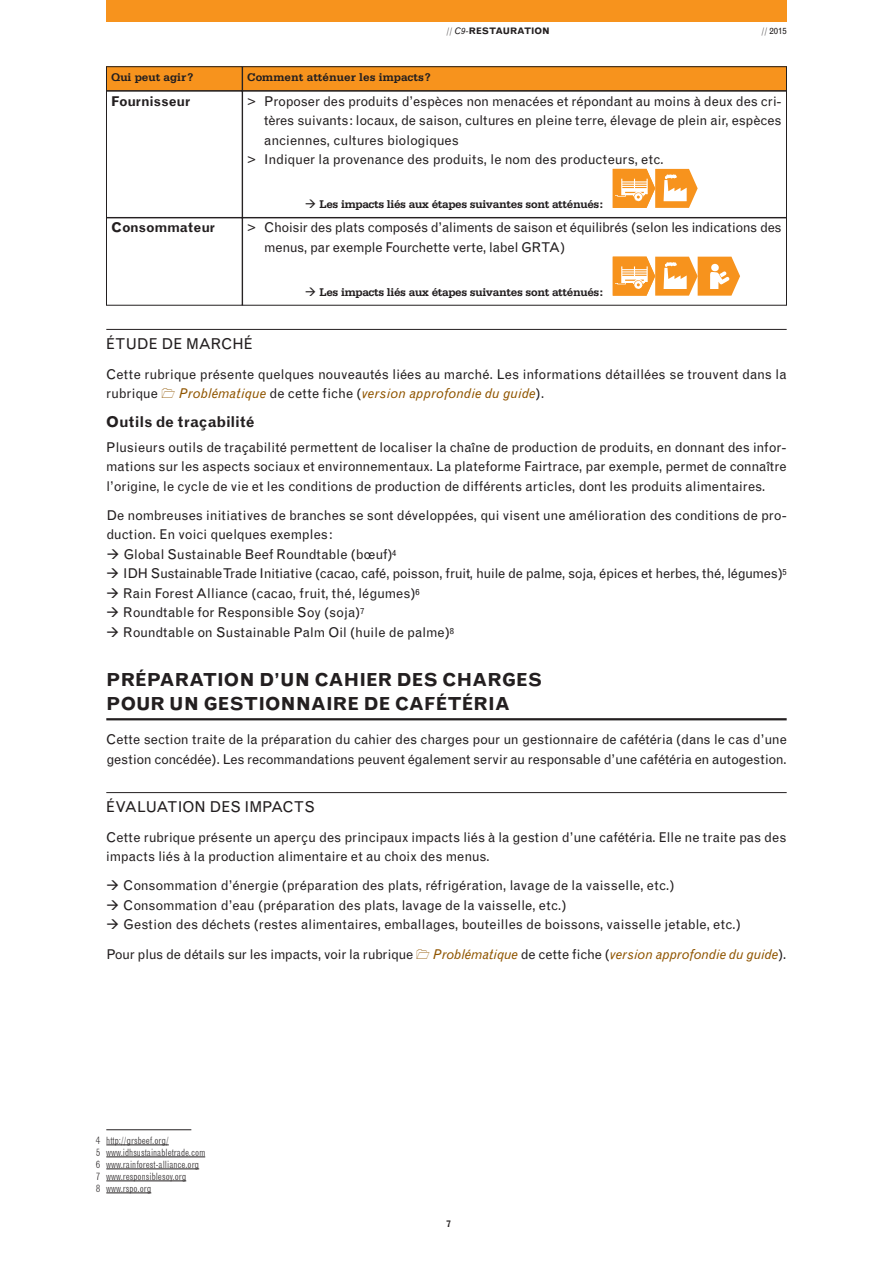
<style>
.page{position:relative;width:893px;height:1263px;background:#fff}
.page>*{position:absolute;margin:0;border:0;box-sizing:border-box;transform-origin:0 0}
.t1{font:700 18px/24.3px "Grotesque";color:#231f20}
.t2{font:15px "Grotesque";color:#231f20}
.t3{font:700 15px "Grotesque";color:#231f20}
.t4{font:13.5px/19.5px "Grotesque";letter-spacing:-.005em;color:#231f20}
.t5{font:italic 13.5px "Grotesque";letter-spacing:.005em;color:#905500}
.t6{font:700 13.5px "Grotesque";letter-spacing:-.01em;color:#231f20}
.t7{font:700 11.7px "Serifa";letter-spacing:-.03em;color:#231f20}
.t8{font:700 11.7px "Serifa";color:#231f20}
.t9{font:300 condensed 9.75px/12px "Grotesque";color:#231f20}
.t10{font:700 9px "Grotesque";color:#231f20}
.t11{font:9px "Grotesque";color:#231f20}
.s1{font-weight:300}
.s2{font-weight:400;font-style:italic}
.s3{font-style:normal;color:#231f20}
</style>
<div class="page">
<hr style="left:106px;top:329px;width:681px;height:1px;background:#231f20">
<hr style="left:106px;top:718px;width:681px;height:2px;background:#231f20">
<hr style="left:106px;top:792px;width:681px;height:1px;background:#231f20">
<div style="left:106px;top:67px;width:136px;height:24px;background:#f7931d"></div>
<div style="left:106px;top:67px;width:136px;height:24px;border:1px solid #231f20"></div>
<div style="left:243px;top:67px;width:543px;height:24px;background:#f7931d"></div>
<div style="left:242px;top:67px;width:545px;height:24px;border:1px solid #231f20"></div>
<div style="left:106px;top:91px;width:136px;height:127px;border:1px solid #231f20"></div>
<div style="left:242px;top:91px;width:545px;height:127px;border:1px solid #231f20"></div>
<div style="left:106px;top:0;width:681px;height:21px;background:#f7931d"></div>
<hr style="left:106px;top:1129px;width:85px;height:1px;background:#231f20">
<hr style="left:106px;top:1144px;width:63px;height:1px;background:#231f20">
<hr style="left:106px;top:1156px;width:99px;height:1px;background:#231f20">
<hr style="left:106px;top:1168px;width:93px;height:1px;background:#231f20">
<hr style="left:106px;top:1180px;width:80px;height:1px;background:#231f20">
<hr style="left:106px;top:1192px;width:45px;height:1px;background:#231f20">
<svg style="left:613px;top:169px;width:85px;height:39px"></svg>
<svg style="left:613px;top:257px;width:127px;height:39px"></svg>
<p class="t10" style="left:446px;top:28px;width:105px"><span class="s1">//</span> <span class="s2">C9-</span>RESTAURATION</p>
<p class="t11" style="left:761px;top:28px;width:27px"><span class="s1">//</span> 2015</p>
<p class="t8" style="left:111px;top:73px;width:84px">Qui peut agir?</p>
<p class="t8" style="left:247px;top:73px;width:185px">Comment atténuer les impacts?</p>
<p class="t6" style="left:111px;top:96px;width:80px">Fournisseur</p>
<p class="t4" style="left:247px;top:92px;width:536px">&gt; Proposer des produits d’espèces non menacées et répondant au moins à deux des cri-</p>
<p class="t4" style="left:264px;top:112px;width:519px">tères suivants: locaux, de saison, cultures en pleine terre, élevage de plein air, espèces</p>
<p class="t4" style="left:264px;top:131px;width:196px">anciennes, cultures biologiques</p>
<p class="t4" style="left:247px;top:151px;width:418px">&gt; Indiquer la provenance des produits, le nom des producteurs, etc.</p>
<p class="t7" style="left:319px;top:200px;width:285px">Les impacts liés aux étapes suivantes sont atténués:</p>
<p class="t6" style="left:111px;top:223px;width:105px">Consommateur</p>
<p class="t4" style="left:264px;top:219px;width:519px;text-indent:-17px">&gt; Choisir des plats composés d’aliments de saison et équilibrés (selon les indications des menus, par exemple Fourchette verte, label GRTA)</p>
<p class="t7" style="left:319px;top:288px;width:285px">Les impacts liés aux étapes suivantes sont atténués:</p>
<p class="t2" style="left:106px;top:338px;width:148px">ÉTUDE DE MARCHÉ</p>
<p class="t4" style="left:106px;top:365px;width:682px">Cette rubrique présente quelques nouveautés liées au marché. Les informations détaillées se trouvent dans la rubrique</p>
<p class="t5" style="left:179px;top:388px;width:367px">Problématique <span class="s3">de cette fiche (</span>version approfondie du guide<span class="s3">).</span></p>
<p class="t3" style="left:106px;top:416px;width:150px">Outils de traçabilité</p>
<p class="t4" style="left:106px;top:438px;width:682px;text-align:justify">Plusieurs outils de traçabilité permettent de localiser la chaîne de production de produits, en donnant des infor&shy;mations sur les aspects sociaux et environnementaux. La plateforme Fairtrace, par exemple, permet de connaître l’origine, le cycle de vie et les conditions de production de différents articles, dont les produits alimentaires.</p>
<p class="t4" style="left:106px;top:507px;width:682px">De nombreuses initiatives de branches se sont développées, qui visent une amélioration des conditions de pro-</p>
<p class="t4" style="left:106px;top:526px;width:228px">duction. En voici quelques exemples:</p>
<p class="t4" style="left:123px;top:546px;width:275px">Global Sustainable Beef Roundtable (bœuf)<sup>4</sup></p>
<p class="t4" style="left:123px;top:565px;width:665px">IDH Sustainable Trade Initiative (cacao, café, poisson, fruit, huile de palme, soja, épices et herbes, thé, légumes)<sup>5</sup></p>
<p class="t4" style="left:123px;top:585px;width:298px">Rain Forest Alliance (cacao, fruit, thé, légumes)<sup>6</sup></p>
<p class="t4" style="left:123px;top:604px;width:243px">Roundtable for Responsible Soy (soja)<sup>7</sup></p>
<p class="t4" style="left:123px;top:624px;width:332px">Roundtable on Sustainable Palm Oil (huile de palme)<sup>8</sup></p>
<h1 class="t1" style="left:106px;top:669px;width:438px">PRÉPARATION D’UN CAHIER DES CHARGES<br>POUR UN GESTIONNAIRE DE CAFÉTÉRIA</h1>
<p class="t4" style="left:106px;top:731px;width:682px">Cette section traite de la préparation du cahier des charges pour un gestionnaire de cafétéria (dans le cas d’une gestion concédée). Les recommandations peuvent également servir au responsable d’une cafétéria en autogestion.</p>
<p class="t2" style="left:106px;top:802px;width:210px">ÉVALUATION DES IMPACTS</p>
<p class="t4" style="left:106px;top:828px;width:682px">Cette rubrique présente un aperçu des principaux impacts liés à la gestion d’une cafétéria. Elle ne traite pas des impacts liés à la production alimentaire et au choix des menus.</p>
<p class="t4" style="left:123px;top:877px;width:619px">Consommation d’énergie (préparation des plats, réfrigération, lavage de la vaisselle, etc.)<br>Consommation d’eau (préparation des plats, lavage de la vaisselle, etc.)<br>Gestion des déchets (restes alimentaires, emballages, bouteilles de boissons, vaisselle jetable, etc.)</p>
<p class="t4" style="left:106px;top:945px;width:308px">Pour plus de détails sur les impacts, voir la rubrique</p>
<p class="t5" style="left:433px;top:949px;width:355px">Problématique <span class="s3">de cette fiche (</span>version approfondie du guide<span class="s3">).</span></p>
<p class="t9" style="left:96px;top:1135px;width:111px">4 http://grsbeef.org/<br>5 www.idhsustainabletrade.com<br>6 www.rainforest-alliance.org<br>7 www.responsiblesoy.org<br>8 www.rspo.org</p>
<p class="t10" style="left:446px;top:1220px;width:6px">7</p>
</div>
